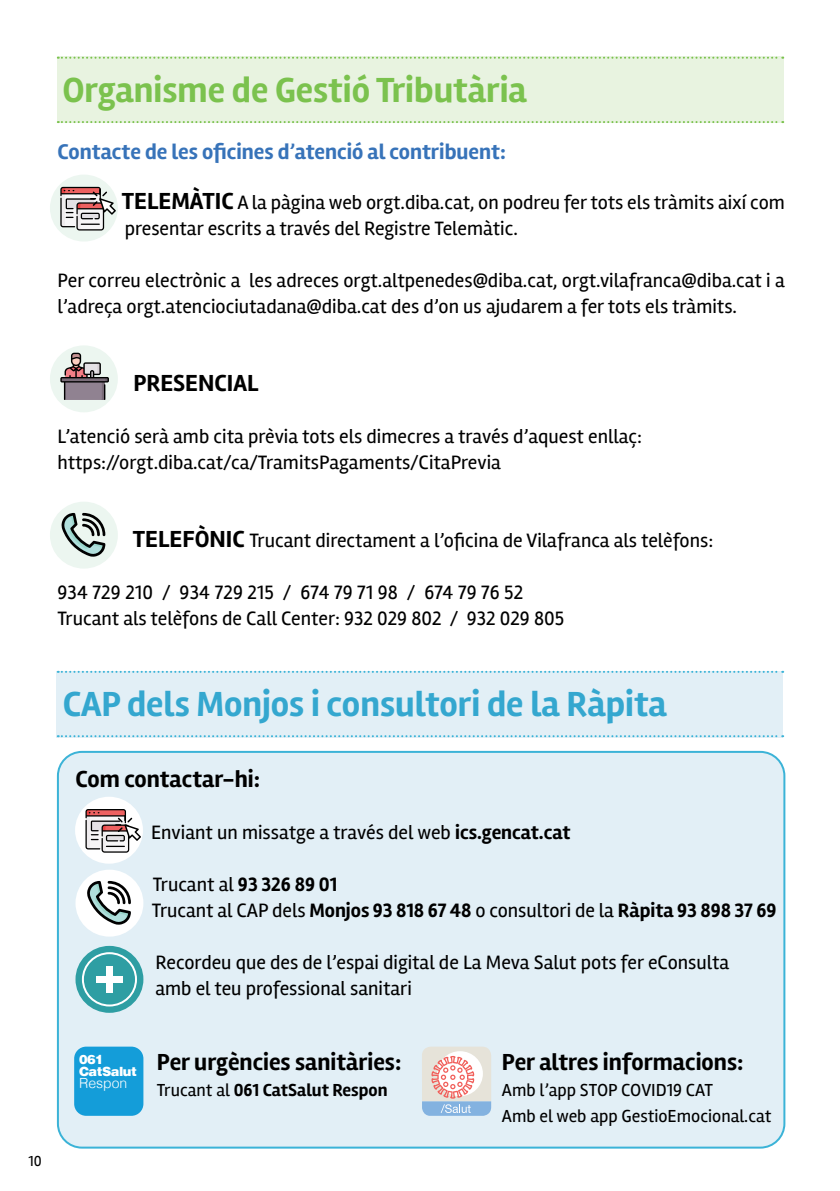
<style>
.page{position:relative;width:840px;height:1191px;background:#fff}
.page>*{position:absolute;margin:0;border:0;box-sizing:border-box;transform-origin:0 0}
.t1{font:700 36px "Rambla";color:#3bb3d7}
.t2{font:700 36px "Rambla";color:#7bc24e}
.t3{font:700 24px "Rambla";color:#000}
.t4{font:700 22px "Rambla";color:#3773b9}
.t5{font:20px/26px "Rambla";color:#000}
.t6{font:18px/26px "Rambla";color:#000}
.t7{font:700 18px "Rambla";color:#000}
.t8{font:15px "Rambla";color:#000}
.t9{font:300 14px "Helvetica";color:#fff}
.t10{font:900 13px/12px "Helvetica";letter-spacing:-.04em;color:#fff}
.s1{font-weight:700;font-size:24px}
.s2{font-weight:700}
.s3{font-weight:400}
</style>
<div class="page">
<div style="left:57px;top:57px;width:725px;height:66px;background:#e8f3e0"></div>
<svg style="left:58px;top:57px;width:724px;height:2px"></svg>
<svg style="left:58px;top:121px;width:724px;height:2px"></svg>
<div style="left:58px;top:752px;width:726px;height:395px;background:#e2eff6;border-radius:24px"></div>
<div style="left:57px;top:751px;width:728px;height:397px;border:2px solid #3bb3d7;border-radius:24px"></div>
<div style="left:75px;top:869px;width:68px;height:67px;background:#fff;border-radius:50%"></div>
<svg style="left:87px;top:881px;width:44px;height:43px"></svg>
<div style="left:75px;top:946px;width:68px;height:66px;background:#2e9ea3;border-radius:50%"></div>
<div style="left:75px;top:796px;width:68px;height:67px;background:#fff;border-radius:50%"></div>
<svg style="left:85px;top:809px;width:56px;height:43px"></svg>
<div style="left:74px;top:1046px;width:69px;height:69px;background:#149dd9;border-radius:12px"></div>
<svg style="left:422px;top:1046px;width:69px;height:69px;background:#dcd1d4"></svg>
<div style="left:82px;top:952px;width:55px;height:54px;border:2px solid #fff;border-radius:50%"></div>
<div style="left:106px;top:966px;width:7px;height:26px;background:#fff"></div>
<div style="left:96px;top:976px;width:27px;height:6px;background:#fff"></div>
<div style="left:57px;top:671px;width:725px;height:66px;background:#e2eff6"></div>
<svg style="left:58px;top:671px;width:724px;height:2px"></svg>
<svg style="left:58px;top:735px;width:724px;height:2px"></svg>
<div style="left:50px;top:501px;width:68px;height:67px;background:#ecf6f0;border-radius:50%"></div>
<div style="left:50px;top:345px;width:68px;height:67px;background:#ecf6f0;border-radius:50%"></div>
<div style="left:50px;top:175px;width:68px;height:66px;background:#ecf6f0;border-radius:50%"></div>
<svg style="left:61px;top:513px;width:44px;height:43px"></svg>
<svg style="left:60px;top:187px;width:56px;height:43px"></svg>
<svg style="left:60px;top:353px;width:49px;height:47px"></svg>
<h1 class="t2" style="left:62px;top:69px;width:466px">Organisme de Gestió Tributària</h1>
<p class="t4" style="left:57px;top:138px;width:449px">Contacte de les oficines d’atenció al contribuent:</p>
<p class="t5" style="left:122px;top:189px;width:664px"><span class="s1">TELEMÀTIC</span> A la pàgina web orgt.diba.cat, on podreu fer tots els tràmits així com presentar escrits a través del Registre Telemàtic.</p>
<p class="t5" style="left:57px;top:267px;width:728px">Per correu electrònic a les adreces orgt.altpenedes@diba.cat, orgt.vilafranca@diba.cat i a l’adreça orgt.atenciociutadana@diba.cat des d’on us ajudarem a fer tots els tràmits.</p>
<p class="t3" style="left:133px;top:369px;width:126px">PRESENCIAL</p>
<p class="t5" style="left:57px;top:423px;width:586px">L’atenció serà amb cita prèvia tots els dimecres a través d’aquest enllaç: https://orgt.diba.cat/ca/TramitsPagaments/CitaPrevia</p>
<p class="t5" style="left:133px;top:527px;width:581px"><span class="s1">TELEFÒNIC</span> Trucant directament a l’oficina de Vilafranca als telèfons:</p>
<p class="t5" style="left:57px;top:579px;width:508px">934 729 210 / 934 729 215 / 674 79 71 98 / 674 79 76 52<br>Trucant als telèfons de Call Center: 932 029 802 / 932 029 805</p>
<p class="t8" style="left:28px;top:1152px;width:15px">10</p>
<h1 class="t1" style="left:62px;top:683px;width:606px">CAP dels Monjos i consultori de la Ràpita</h1>
<p class="t3" style="left:75px;top:765px;width:186px">Com contactar-hi:</p>
<p class="t5" style="left:151px;top:819px;width:420px">Enviant un missatge a través del web <span class="s2">ics.gencat.cat</span></p>
<p class="t5" style="left:152px;top:871px;width:625px">Trucant al <span class="s2">93 326 89 01<br></span>Trucant al CAP dels <span class="s2">Monjos 93 818 67 48</span> o consultori de la <span class="s2">Ràpita 93 898 37 69</span></p>
<p class="t5" style="left:155px;top:949px;width:575px">Recordeu que des de l’espai digital de La Meva Salut pots fer eConsulta amb el teu professional sanitari</p>
<p class="t10" style="left:79px;top:1053px;width:59px">061<br>CatSalut</p>
<p class="t9" style="left:79px;top:1070px;width:50px">Respon</p>
<p class="t3" style="left:157px;top:1048px;width:246px">Per urgències sanitàries:</p>
<p class="t7" style="left:157px;top:1079px;width:232px"><span class="s3">Trucant al</span> 061 CatSalut Respon</p>
<p class="t3" style="left:501px;top:1048px;width:243px">Per altres informacions:</p>
<p class="t6" style="left:501px;top:1077px;width:271px">Amb l’app STOP COVID19 CAT<br>Amb el web app GestioEmocional.cat</p>
</div>
